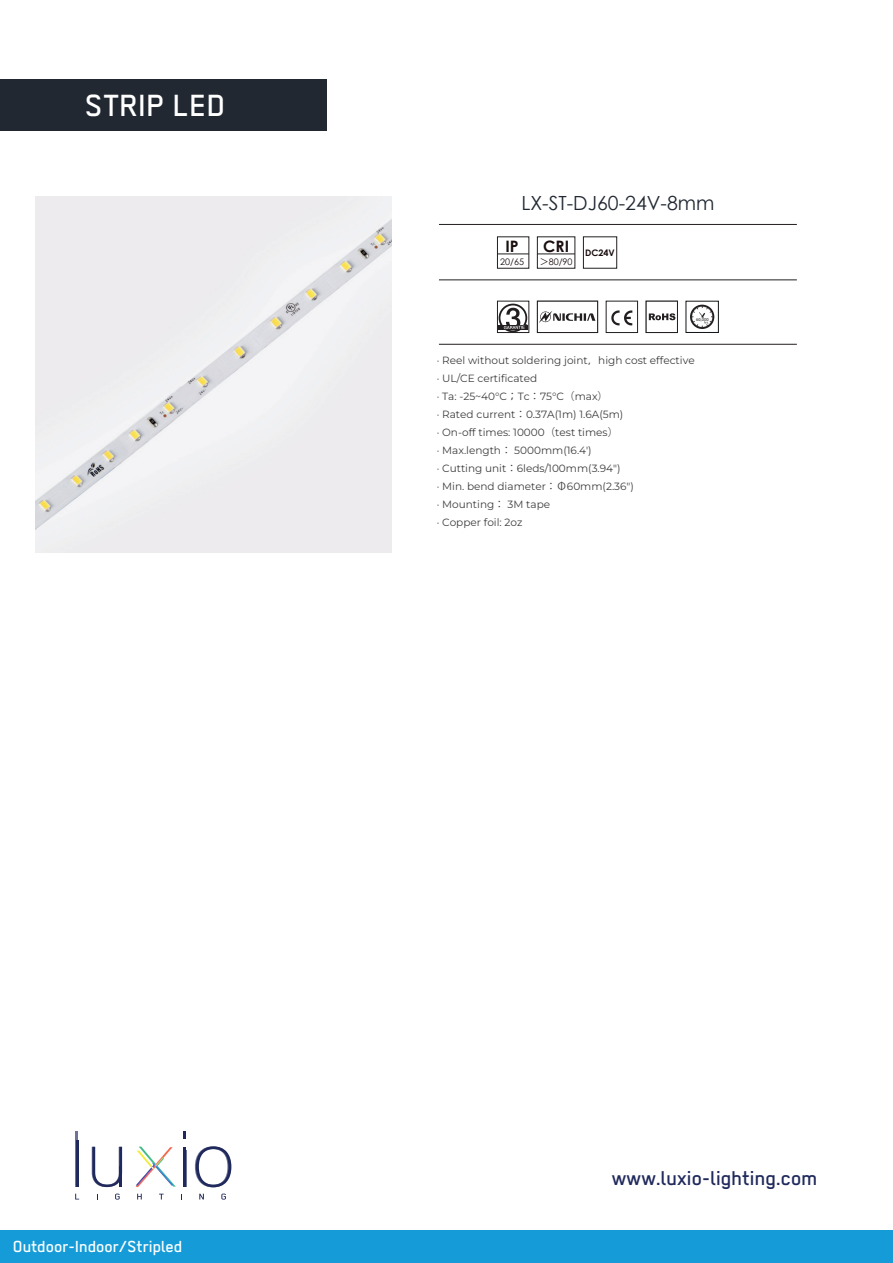
<style>
.page{position:relative;width:893px;height:1263px;background:#fff}
.page>*{position:absolute;margin:0;border:0;box-sizing:border-box;transform-origin:0 0}
.t1{font:500 34.5px "Regular";color:#fff}
.t2{font:500 22.5px "Regular";color:#20295c}
.t3{font:19.5px "Century Gothic";color:#212832}
.t4{font:500 18px "Regular";color:#fff}
.t5{font:700 15.75px "Century Gothic";color:#190d0e}
.t6{font:10.5px/18px "Montserrat";color:#3e3e3f}
.t7{font:9px "Century Gothic";color:#190d0e}
.t8{font:700 9px "Century Gothic";color:#190d0e}
.t9{font:4.5px "Myriad Pro";color:#231f20}
.s1{font-family:"Koz Go Pr 6 N"}
</style>
<div class="page">
<img style="left:35px;top:196px;width:356px;height:356px">
<div style="left:0;top:79px;width:327px;height:51px;background:#212832"></div>
<hr style="left:439px;top:344px;width:358px;height:1px;background:#231f20">
<hr style="left:439px;top:279px;width:358px;height:1px;background:#231f20">
<hr style="left:439px;top:224px;width:358px;height:1px;background:#231f20">
<div style="left:606px;top:301px;width:32px;height:32px;border:1px solid #231f20"></div>
<svg style="left:611px;top:310px;width:21px;height:15px"></svg>
<div style="left:646px;top:301px;width:32px;height:32px;border:1px solid #231f20"></div>
<svg style="left:649px;top:313px;width:26px;height:7px"></svg>
<hr style="left:497px;top:254px;width:32px;height:1px;background:#231f20">
<hr style="left:537px;top:254px;width:38px;height:1px;background:#231f20">
<svg style="left:136px;top:1147px;width:40px;height:40px"></svg>
<hr style="left:183px;top:1147px;width:2px;height:40px;background:#20295c">
<hr style="left:76px;top:1140px;width:3px;height:47px;background:#20295c">
<hr style="left:75px;top:1131px;width:3px;height:56px;background:#20295c">
<svg style="left:92px;top:1147px;width:30px;height:40px"></svg>
<hr style="left:120px;top:1167px;width:2px;height:20px;background:#20295c">
<hr style="left:184px;top:1150px;width:2px;height:37px;background:#20295c">
<svg style="left:183px;top:1131px;width:2px;height:8px"></svg>
<svg style="left:195px;top:1146px;width:36px;height:41px"></svg>
<svg style="left:75px;top:1194px;width:4px;height:5px"></svg>
<svg style="left:115px;top:1193px;width:5px;height:6px"></svg>
<svg style="left:137px;top:1194px;width:5px;height:5px"></svg>
<svg style="left:159px;top:1194px;width:5px;height:5px"></svg>
<svg style="left:199px;top:1194px;width:5px;height:5px"></svg>
<svg style="left:221px;top:1193px;width:5px;height:6px"></svg>
<div style="left:1px;top:1230px;width:892px;height:33px;background:#159cd8"></div>
<div style="left:686px;top:301px;width:33px;height:32px;border:1px solid #111416"></div>
<svg style="left:690px;top:305px;width:24px;height:24px"></svg>
<div style="left:537px;top:301px;width:61px;height:32px;border:1px solid #231f20"></div>
<svg style="left:539px;top:311px;width:56px;height:12px"></svg>
<div style="left:583px;top:237px;width:34px;height:31px;border:1px solid #231f20"></div>
<div style="left:497px;top:301px;width:32px;height:32px;border:1px solid #231f20"></div>
<svg style="left:498px;top:304px;width:30px;height:28px"></svg>
<h1 class="t1" style="left:85px;top:86px;width:142px">STRIP LED</h1>
<h3 class="t3" style="left:521px;top:189px;width:194px">LX-ST-DJ60-24V-8mm</h3>
<h3 class="t5" style="left:505px;top:234px;width:15px">IP</h3>
<p class="t7" style="left:500px;top:255px;width:25px">20/65</p>
<h3 class="t5" style="left:543px;top:234px;width:27px">CRI</h3>
<p class="t7" style="left:540px;top:255px;width:34px"><span class="s1">＞</span>80/90</p>
<p class="t8" style="left:585px;top:246px;width:31px">DC24V</p>
<p class="t9" style="left:696px;top:317px;width:14px">60,000</p>
<p class="t6" style="left:437px;top:351px;width:259px">· Reel without soldering joint<span class="s1">，</span>high cost effective · UL/CE certificated<br>· Ta: -25~40°C<span class="s1">；</span>Tc<span class="s1">：</span>75°C<span class="s1">（</span>max<span class="s1">）<br></span>· Rated current<span class="s1">：</span>0.37A(1m) 1.6A(5m)<br>· On-off times: 10000<span class="s1">（</span>test times<span class="s1">）<br></span>· Max.length<span class="s1">：</span> 5000mm(16.4′)<br>· Cutting unit<span class="s1">：</span>6leds/100mm(3.94")<br>· Min. bend diameter<span class="s1">：Φ</span>60mm(2.36")<br>· Mounting<span class="s1">：</span> 3M tape<br>· Copper foil: 2oz</p>
<h3 class="t4" style="left:13px;top:1236px;width:171px">Outdoor-Indoor/Stripled</h3>
<h2 class="t2" style="left:612px;top:1165px;width:207px">www.luxio-lighting.com</h2>
</div>
